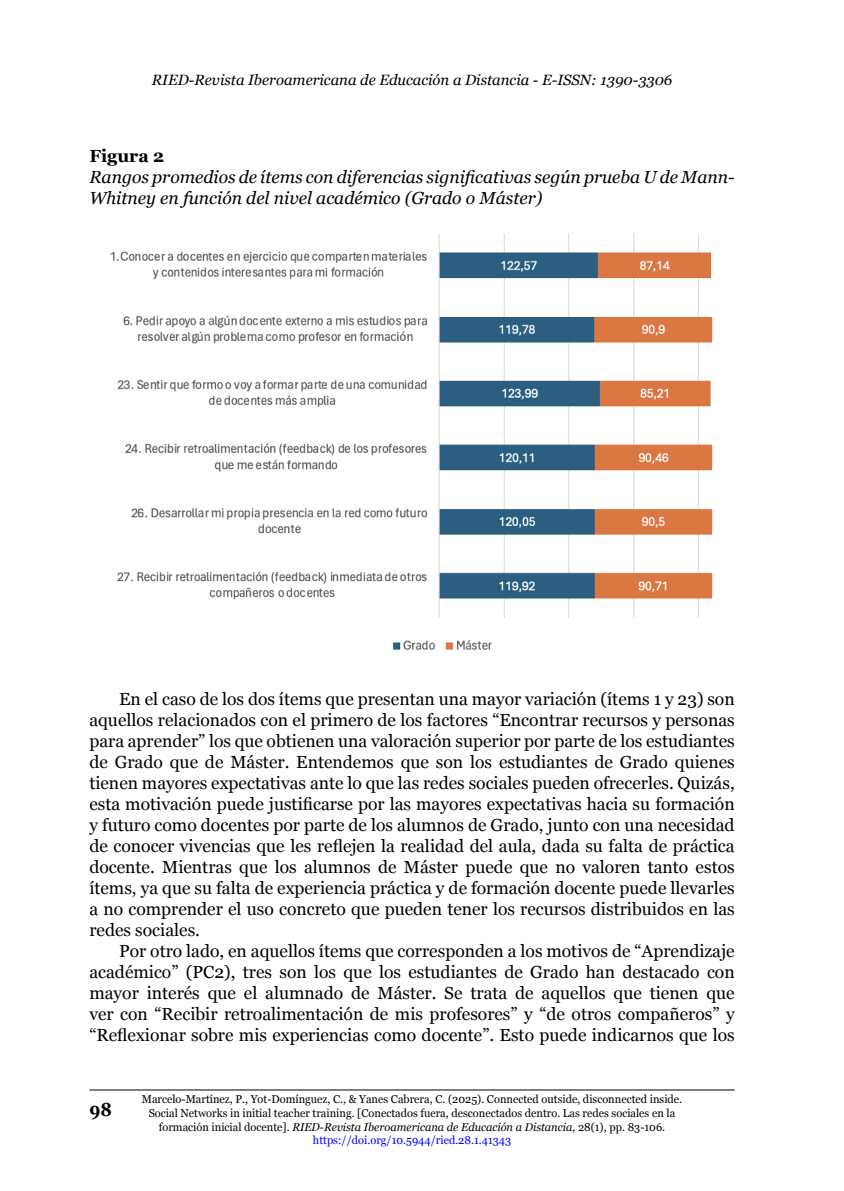
<style>
.page{position:relative;width:844px;height:1191px;background:#fff}
.page>*{position:absolute;margin:0;border:0;box-sizing:border-box;transform-origin:0 0}
.t1{font:700 18.9px "Georgia";color:#000;scale:.9 1}
.t2{font:17.5px/21px "Georgia";color:#000;text-align:justify}
.t3{font:italic 17.5px/21px "Georgia";color:#000}
.t4{font:700 17.5px "Georgia";color:#000}
.t5{font:italic 14.88px "Georgia";color:#000}
.t6{font:11.38px/13.7px "Georgia";color:#000;text-align:center}
.s1{font-style:italic}
.s2{color:#00f}
</style>
<div class="page">
<img style="left:110px;top:233px;width:603px;height:417px">
<hr style="left:89px;top:1089px;width:645px;height:1px;background:#000">
<p class="t5" style="left:152px;top:69px;width:522px">RIED-Revista Iberoamericana de Educación a Distancia - E-ISSN: 1390-3306</p>
<p class="t4" style="left:89px;top:143px;width:76px">Figura 2</p>
<p class="t3" style="left:89px;top:166px;width:646px">Rangos promedios de ítems con diferencias significativas según prueba U de Mann-<br>Whitney en función del nivel académico (Grado o Máster)</p>
<p class="t2" style="left:89px;top:687px;width:646px;text-indent:30px">En el caso de los dos ítems que presentan una mayor variación (ítems 1 y 23) son aquellos relacionados con el primero de los factores “Encontrar recursos y personas para aprender” los que obtienen una valoración superior por parte de los estudiantes de Grado que de Máster. Entendemos que son los estudiantes de Grado quienes tienen mayores expectativas ante lo que las redes sociales pueden ofrecerles. Quizás, esta motivación puede justificarse por las mayores expectativas hacia su formación y futuro como docentes por parte de los alumnos de Grado, junto con una necesidad de conocer vivencias que les reflejen la realidad del aula, dada su falta de práctica docente. Mientras que los alumnos de Máster puede que no valoren tanto estos ítems, ya que su falta de experiencia práctica y de formación docente puede llevarles a no comprender el uso concreto que pueden tener los recursos distribuidos en las redes sociales.</p>
<p class="t2" style="left:89px;top:939px;width:646px;text-indent:30px">Por otro lado, en aquellos ítems que corresponden a los motivos de “Aprendizaje académico” (PC2), tres son los que los estudiantes de Grado han destacado con mayor interés que el alumnado de Máster. Se trata de aquellos que tienen que ver con “Recibir retroalimentación de mis profesores” y “de otros compañeros” y “Reflexionar sobre mis experiencias como docente”. Esto puede indicarnos que los</p>
<p class="t1" style="left:89px;top:1095px;width:27px">98</p>
<p class="t6" style="left:142px;top:1092px;width:542px">Marcelo-Martínez, P., Yot-Domínguez, C., &amp; Yanes Cabrera, C. (2025). Connected outside, disconnected inside.<br>Social Networks in initial teacher training. [Conectados fuera, desconectados dentro. Las redes sociales en la formación inicial docente]. <span class="s1">RIED-Revista Iberoamericana de Educación a Distancia,</span> 28(1), pp. 83-106. <span class="s2">https://doi.org/10.5944/ried.28.1.41343</span></p>
</div>
